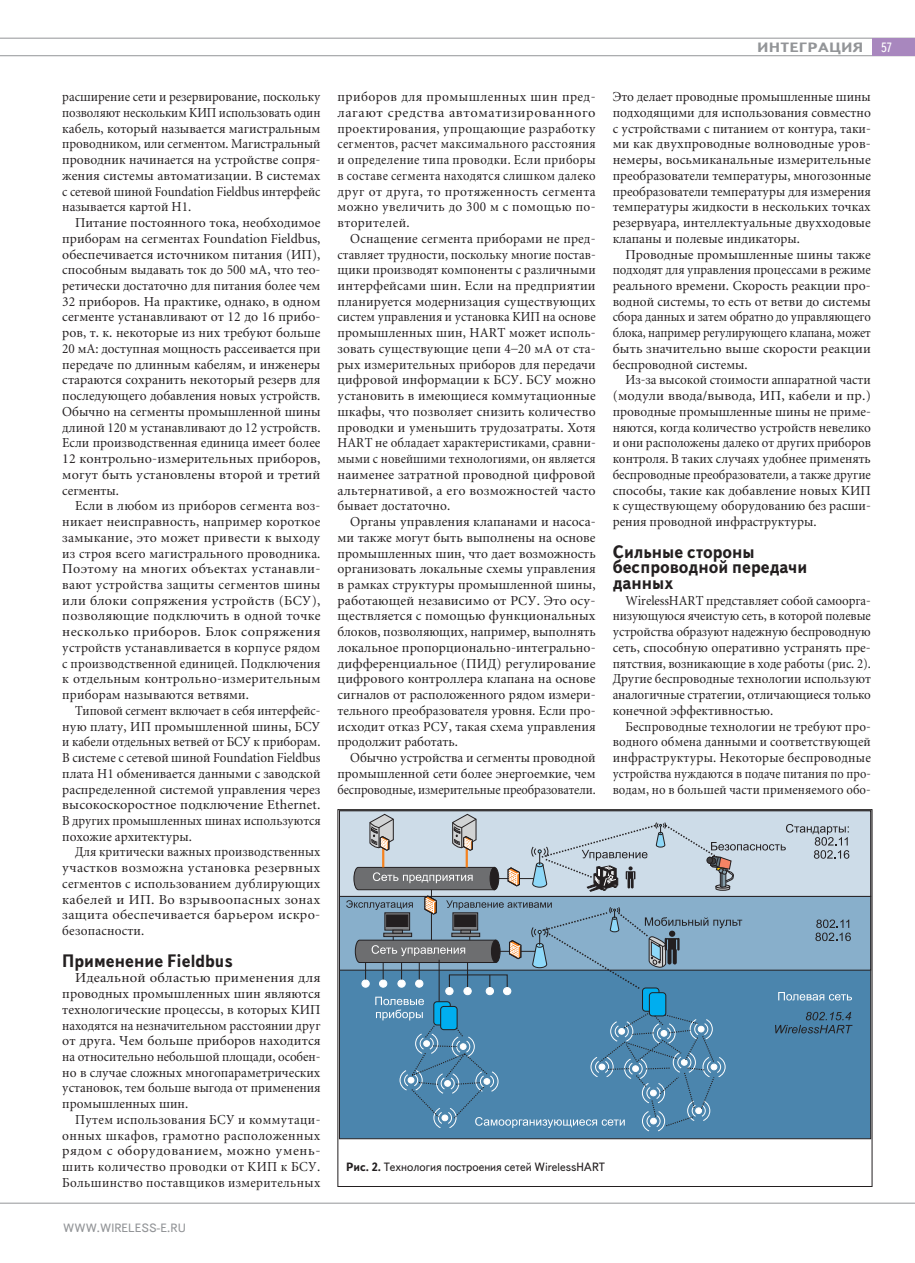
<style>
.page{position:relative;width:915px;height:1263px;background:#fff}
.page>*{position:absolute;margin:0;border:0;box-sizing:border-box;transform-origin:0 0}
.t1{font:700 18px/15.8px "Text Book C";color:#231f20;scale:.94 1}
.t2{font:13.5px/15.8px "Miniature";letter-spacing:.005em;color:#231f20;text-align:justify}
.t3{font:13.5px/15.8px "Miniature";letter-spacing:.005em;color:#231f20;text-align:justify;scale:.94 1}
.t4{font:13.5px/15.8px "Miniature";letter-spacing:.005em;color:#231f20;text-align:justify;scale:.95 1}
.t5{font:13.5px/15.8px "Miniature";letter-spacing:.005em;color:#231f20;text-align:justify;scale:.93 1}
.t6{font:13.5px/15.8px "Miniature";letter-spacing:.005em;color:#231f20;text-align:justify;scale:.92 1}
.t7{font:13.5px/15.8px "Miniature";letter-spacing:.005em;color:#231f20;text-align:justify;scale:1.05 1}
.t8{font:13.5px/15.8px "Miniature";letter-spacing:.005em;color:#231f20;text-align:justify;scale:.96 1}
.t9{font:700 13.5px "Text Book C";letter-spacing:.01em;color:#939598;scale:1.17 1}
.t10{font:13.5px "Text Book C";color:#fff;scale:.9 1}
.t11{font:12px "Text Book C";color:#231f20;scale:.95 1}
.t12{font:12px "Text Book C";color:#939598}
.s1{font-weight:700}
</style>
<div class="page">
<hr style="left:0;top:1203px;width:914px;height:1px;background:#939598">
<hr style="left:0;top:38px;width:914px;height:1px;background:#939598">
<hr style="left:0;top:55px;width:914px;height:1px;background:#939598">
<div style="left:872px;top:38px;width:42px;height:18px;background:#a887be"></div>
<div style="left:339px;top:810px;width:531px;height:329px;background:#4b85ad;border:1px solid #231f20"></div>
<div style="left:339px;top:896px;width:531px;height:74px;background:#88afcb;border:1px solid #231f20"></div>
<div style="left:339px;top:810px;width:531px;height:87px;background:linear-gradient(to right,#cddce8,#cddce8)"></div>
<svg style="left:346px;top:813px;width:506px;height:319px"></svg>
<p class="t3" style="left:62px;top:89px;width:276px">расширение сети и резервирование, поскольку позволяют нескольким КИП использовать один кабель, который называется магистральным проводником, или сегментом. Магистральный проводник начинается на устройстве сопря&shy;жения системы автоматизации. В системах с сетевой шиной Foundation Fieldbus интерфейс называется картой H1.</p>
<p class="t2" style="left:62px;top:215px;width:259px;text-indent:13px">Питание постоянного тока, необходимое приборам на сегментах Foundation Fieldbus, обеспечивается источником питания (ИП), способным выдавать ток до 500 мА, что тео&shy;ретически достаточно для питания более чем 32 приборов. На практике, однако, в одном сегменте устанавливают от 12 до 16 прибо&shy;ров, т. к. некоторые из них требуют больше 20 мА: доступная мощность рассеивается при передаче по длинным кабелям, и инженеры стараются сохранить некоторый резерв для последующего добавления новых устройств.<br>Обычно на сегменты промышленной шины длиной 120 м устанавливают до 12 устройств.<br>Если производственная единица имеет более 12 контрольно-измерительных приборов, могут быть установлены второй и третий сегменты.</p>
<p class="t2" style="left:62px;top:498px;width:259px;text-indent:13px">Если в любом из приборов сегмента воз&shy;никает неисправность, например короткое замыкание, это может привести к выходу из строя всего магистрального проводника.<br>Поэтому на многих объектах устанавли&shy;вают устройства защиты сегментов шины или блоки сопряжения устройств (БСУ), позволяющие подключить в одной точке несколько приборов. Блок сопряжения устройств устанавливается в корпусе рядом с производственной единицей. Подключения к отдельным контрольно-измерительным приборам называются ветвями.</p>
<p class="t6" style="left:62px;top:702px;width:282px;text-indent:13px">Типовой сегмент включает в себя интерфейс&shy;ную плату, ИП промышленной шины, БСУ и кабели отдельных ветвей от БСУ к приборам.<br>В системе с сетевой шиной Foundation Fieldbus плата H1 обменивается данными с заводской распределенной системой управления через высокоскоростное подключение Ethernet.<br>В других промышленных шинах используются похожие архитектуры.</p>
<p class="t5" style="left:62px;top:844px;width:279px;text-indent:13px">Для критически важных производственных участков возможна установка резервных сегментов с использованием дублирующих кабелей и ИП. Во взрывоопасных зонах защита обеспечивается барьером искро&shy;безопасности.</p>
<h1 class="t1" style="left:62px;top:952px;width:183px">Применение Fieldbus</h1>
<p class="t7" style="left:62px;top:970px;width:247px;text-indent:13px">Идеальной областью применения для проводных промышленных шин являются технологические процессы, в которых КИП находятся на незначительном расстоянии друг от друга. Чем больше приборов находится на относительно небольшой площади, особен&shy;но в случае сложных многопараметрических установок, тем больше выгода от применения промышленных шин.</p>
<p class="t4" style="left:62px;top:1111px;width:273px;text-indent:13px">Путем использования БСУ и коммутаци&shy;онных шкафов, грамотно расположенных рядом с оборудованием, можно умень&shy;шить количество проводки от КИП к БСУ.<br>Большинство поставщиков измерительных</p>
<p class="t12" style="left:63px;top:1224px;width:124px">WWW.WIRELESS-E.RU</p>
<p class="t2" style="left:337px;top:89px;width:259px">приборов для промышленных шин пред&shy;лагают средства автоматизированного проектирования, упрощающие разработку сегментов, расчет максимального расстояния и определение типа проводки. Если приборы в составе сегмента находятся слишком далеко друг от друга, то протяженность сегмента можно увеличить до 300 м с помощью по&shy;вторителей.</p>
<p class="t2" style="left:337px;top:230px;width:259px;text-indent:13px">Оснащение сегмента приборами не пред&shy;ставляет трудности, поскольку многие постав&shy;щики производят компоненты с различными интерфейсами шин. Если на предприятии планируется модернизация существующих систем управления и установка КИП на основе промышленных шин, HART может исполь&shy;зовать существующие цепи 4–20 мА от ста&shy;рых измерительных приборов для передачи цифровой информации к БСУ. БСУ можно установить в имеющиеся коммутационные шкафы, что позволяет снизить количество проводки и уменьшить трудозатраты. Хотя HART не обладает характеристиками, сравни&shy;мыми с новейшими технологиями, он является наименее затратной проводной цифровой альтернативой, а его возможностей часто бывает достаточно.</p>
<p class="t2" style="left:337px;top:513px;width:259px;text-indent:13px">Органы управления клапанами и насоса&shy;ми также могут быть выполнены на основе промышленных шин, что дает возможность организовать локальные схемы управления в рамках структуры промышленной шины, работающей независимо от РСУ. Это осу&shy;ществляется с помощью функциональных блоков, позволяющих, например, выполнять локальное пропорционально-интегрально&shy;дифференциальное (ПИД) регулирование цифрового контроллера клапана на основе сигналов от расположенного рядом измери&shy;тельного преобразователя уровня. Если про&shy;исходит отказ РСУ, такая схема управления продолжит работать.</p>
<p class="t8" style="left:337px;top:749px;width:270px;text-indent:13px">Обычно устройства и сегменты проводной промышленной сети более энергоемкие, чем беспроводные, измерительные преобразователи.</p>
<p class="t9" style="left:757px;top:40px;width:92px">ИНТЕГРАЦИЯ</p>
<p class="t10" style="left:880px;top:42px;width:14px">57</p>
<p class="t4" style="left:612px;top:89px;width:273px">Это делает проводные промышленные шины подходящими для использования совместно с устройствами с питанием от контура, таки&shy;ми как двухпроводные волноводные уров&shy;немеры, восьмиканальные измерительные преобразователи температуры, многозонные преобразователи температуры для измерения температуры жидкости в нескольких точках резервуара, интеллектуальные двухходовые клапаны и полевые индикаторы.</p>
<p class="t2" style="left:612px;top:246px;width:259px;text-indent:13px">Проводные промышленные шины также подходят для управления процессами в режиме реального времени. Скорость реакции про&shy;водной системы, то есть от ветви до системы сбора данных и затем обратно до управляющего блока, например регулирующего клапана, может быть значительно выше скорости реакции беспроводной системы.</p>
<p class="t3" style="left:612px;top:372px;width:276px;text-indent:13px">Из-за высокой стоимости аппаратной части (модули ввода/вывода, ИП, кабели и пр.) провод ные промышленные шины не приме&shy;няются, когда количество устройств невелико и они расположены далеко от других приборов контроля. В таких случаях удобнее применять беспроводные преобразователи, а также другие способы, такие как добавление новых КИП к существующему оборудованию без расши&shy;рения проводной инфраструктуры.</p>
<h1 class="t1" style="left:612px;top:543px;width:208px">Сильные стороны беспроводной передачи данных</h1>
<p class="t5" style="left:612px;top:592px;width:279px;text-indent:13px">WirelessHART представляет собой самоорга&shy;низующуюся ячеистую сеть, в которой полевые устройства образуют надежную беспроводную сеть, способную оперативно устранять пре&shy;пятствия, возникающие в ходе работы (рис. 2).<br>Другие беспроводные технологии используют аналогичные стратегии, отличающиеся только конечной эффективностью.</p>
<p class="t3" style="left:612px;top:718px;width:276px;text-indent:13px">Беспроводные технологии не требуют про&shy;водного обмена данными и соответствующей инфраструктуры. Некоторые беспроводные устройства нуждаются в подаче питания по про&shy;водам, но в большей части применяемого обо-</p>
<p class="t11" style="left:346px;top:1163px;width:274px"><span class="s1">Рис. 2.</span> Технология построения сетей WirelessHART</p>
</div>
